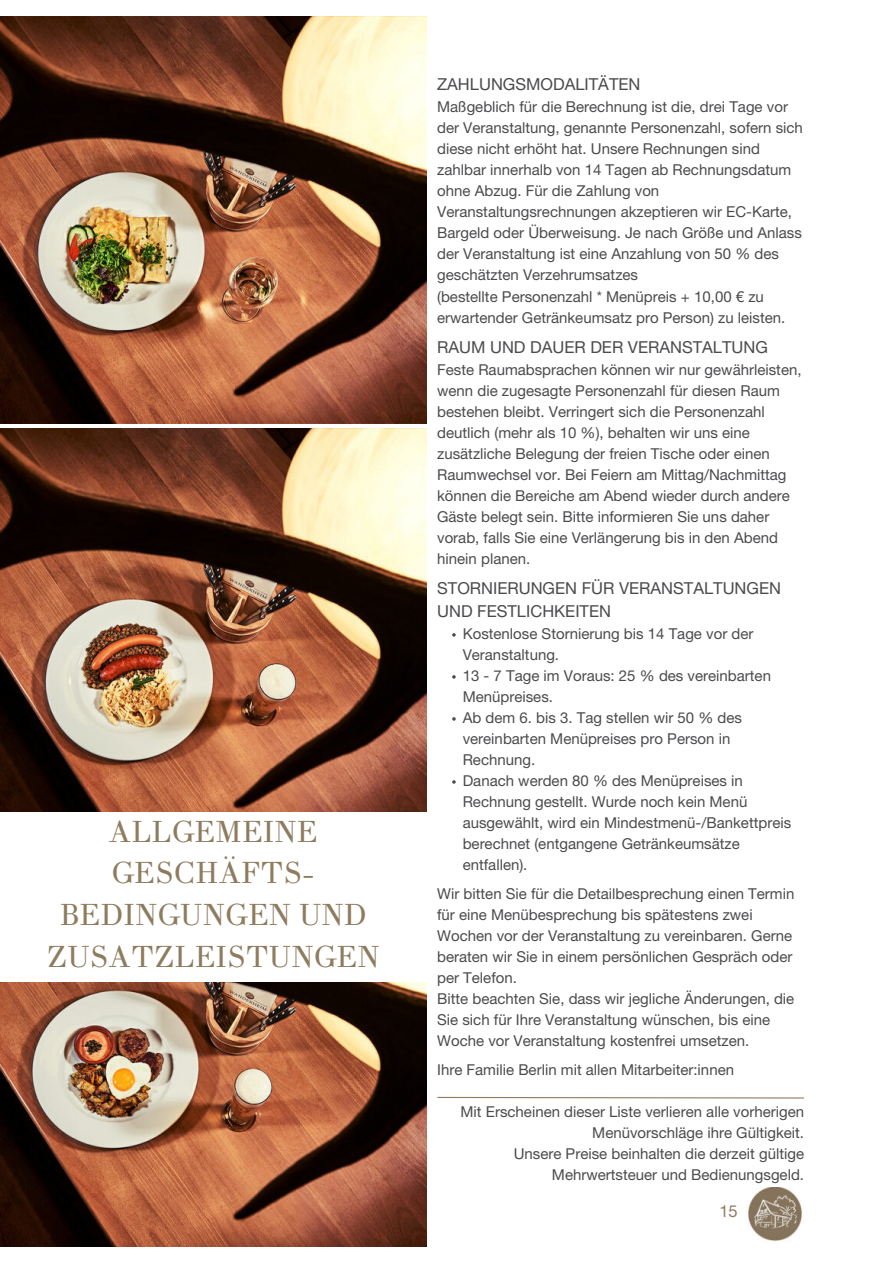
<style>
.page{position:relative;width:893px;height:1264px;background:#fff}
.page>*{position:absolute;margin:0;border:0;box-sizing:border-box;transform-origin:0 0}
.t1{font:30px/41.5px "Theano Didot";color:#8e7c5f;text-align:center}
.t2{font:16.5px/23px "Helvetica Neue LT Pro";color:#4b4a4d}
.t3{font:16.5px "Helvetica Neue LT Pro";color:#8e7c5f}
.t4{font:15px/21px "Helvetica Neue LT Pro";color:#4b4a4d}
</style>
<div class="page">
<img style="left:0;top:17px;width:426px;height:406px">
<img style="left:0;top:429px;width:426px;height:383px">
<img style="left:0;top:982px;width:426px;height:263px">
<svg style="left:437px;top:1096px;width:367px;height:3px"></svg>
<img style="left:747px;top:1187px;width:55px;height:54px">
<h1 class="t1" style="left:47px;top:811px;width:334px">ALLGEMEINE<br>GESCHÄFTS-<br>BEDINGUNGEN UND<br>ZUSATZLEISTUNGEN</h1>
<p class="t2" style="left:437px;top:73px;width:205px">ZAHLUNGSMODALITÄTEN</p>
<p class="t4" style="left:437px;top:96px;width:367px">Maßgeblich für die Berechnung ist die, drei Tage vor der Veranstaltung, genannte Personenzahl, sofern sich diese nicht erhöht hat. Unsere Rechnungen sind zahlbar innerhalb von 14 Tagen ab Rechnungsdatum ohne Abzug. Für die Zahlung von Veranstaltungsrechnungen akzeptieren wir EC-Karte, Bargeld oder Überweisung. Je nach Größe und Anlass der Veranstaltung ist eine Anzahlung von 50 % des geschätzten Verzehrumsatzes<br>(bestellte Personenzahl * Menüpreis + 10,00 € zu erwartender Getränkeumsatz pro Person) zu leisten.</p>
<p class="t2" style="left:437px;top:335px;width:332px">RAUM UND DAUER DER VERANSTALTUNG</p>
<p class="t4" style="left:437px;top:358px;width:366px">Feste Raumabsprachen können wir nur gewährleisten, wenn die zugesagte Personenzahl für diesen Raum bestehen bleibt. Verringert sich die Personenzahl deutlich (mehr als 10 %), behalten wir uns eine zusätzliche Belegung der freien Tische oder einen Raumwechsel vor. Bei Feiern am Mittag/Nachmittag können die Bereiche am Abend wieder durch andere Gäste belegt sein. Bitte informieren Sie uns daher vorab, falls Sie eine Verlängerung bis in den Abend hinein planen.</p>
<p class="t2" style="left:437px;top:576px;width:345px">STORNIERUNGEN FÜR VERANSTALTUNGEN<br>UND FESTLICHKEITEN</p>
<p class="t4" style="left:462px;top:622px;width:330px">Kostenlose Stornierung bis 14 Tage vor der<br>Veranstaltung.<br>13 - 7 Tage im Voraus: 25 % des vereinbarten<br>Menüpreises.<br>Ab dem 6. bis 3. Tag stellen wir 50 % des vereinbarten Menüpreises pro Person in<br>Rechnung.<br>Danach werden 80 % des Menüpreises in<br>Rechnung gestellt. Wurde noch kein Menü ausgewählt, wird ein Mindestmenü-/Bankettpreis berechnet (entgangene Getränkeumsätze entfallen).</p>
<p class="t4" style="left:437px;top:882px;width:358px">Wir bitten Sie für die Detailbesprechung einen Termin für eine Menübesprechung bis spätestens zwei Wochen vor der Veranstaltung zu vereinbaren. Gerne beraten wir Sie in einem persönlichen Gespräch oder per Telefon.<br>Bitte beachten Sie, dass wir jegliche Änderungen, die Sie sich für Ihre Veranstaltung wünschen, bis eine Woche vor Veranstaltung kostenfrei umsetzen.</p>
<p class="t4" style="left:437px;top:1058px;width:298px">Ihre Familie Berlin mit allen Mitarbeiter:innen</p>
<p class="t4" style="left:460px;top:1100px;width:345px;text-align:right">Mit Erscheinen dieser Liste verlieren alle vorherigen Menüvorschläge ihre Gültigkeit.<br>Unsere Preise beinhalten die derzeit gültige Mehrwertsteuer und Bedienungsgeld.</p>
<p class="t3" style="left:719px;top:1200px;width:20px">15</p>
</div>
